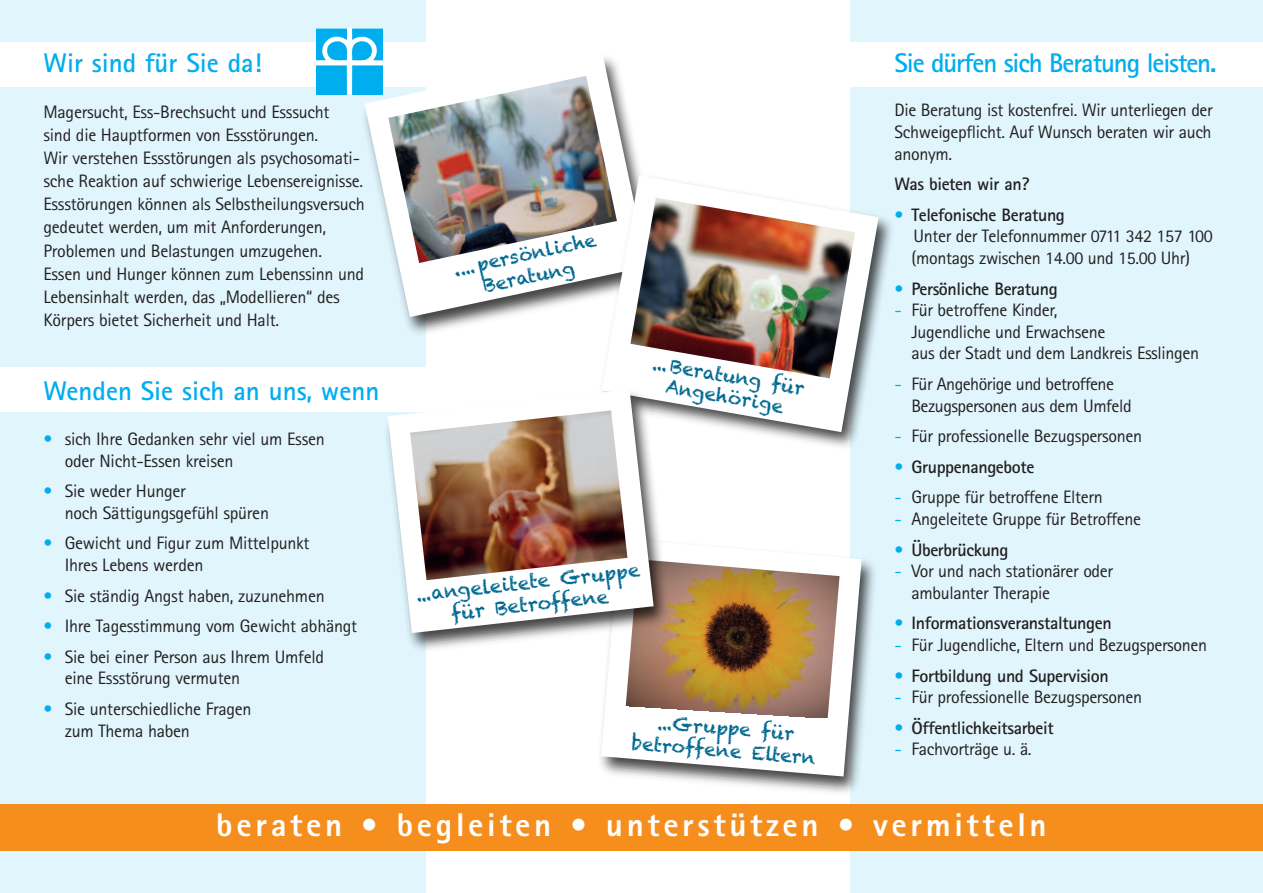
<style>
.page{position:relative;width:1263px;height:893px;background:#fff}
.page>*{position:absolute;margin:0;border:0;box-sizing:border-box;transform-origin:0 0}
.t1{font:800 33px "Rotis Sans Serif";letter-spacing:.11em;color:#fff}
.t2{font:700 27px "Rotis Sans Serif";color:#00aeef}
.t3{font:700 27px "Rotis Sans Serif";letter-spacing:-.045em;color:#00aeef}
.t4{font:19.05px/22.4px "Chalkduster";color:#006991;text-align:center}
.t5{font:18.6px/22.5px "Chalkduster";color:#006991;text-align:center}
.t6{font:18px/21.6px "Rotis Sans Serif";letter-spacing:-.015em;color:#231f20}
.t7{font:700 18px "Rotis Sans Serif";letter-spacing:-.02em;color:#231f20}
.s1{color:#00aeef}
.s2{font-size:21.45px}
.s3{font-weight:700}
.s4{font-weight:400;color:#00aeef}
</style>
<div class="page">
<div style="left:850px;top:0;width:413px;height:893px;background:#e1f5fd"></div>
<div style="left:0;top:0;width:425px;height:893px;background:#e1f5fd"></div>
<div style="left:0;top:43px;width:1263px;height:44px;background:#fff"></div>
<div style="left:316px;top:28px;width:67px;height:66px;background:#fff"></div>
<svg style="left:316px;top:29px;width:67px;height:32px"></svg>
<div style="left:316px;top:65px;width:31px;height:29px;background:#00aeef"></div>
<div style="left:352px;top:65px;width:31px;height:29px;background:#00aeef"></div>
<div style="left:0;top:804px;width:1263px;height:46px;background:#f68e1e"></div>
<div style="left:0;top:367px;width:443px;height:44px;background:#fff"></div>
<img style="left:600px;top:560px;width:275px;height:233px">
<svg style="left:601px;top:558px;width:261px;height:218px"></svg>
<img style="left:354px;top:43px;width:143px;height:299px">
<svg style="left:364px;top:53px;width:275px;height:264px"></svg>
<img style="left:388px;top:76px;width:229px;height:187px">
<img style="left:592px;top:166px;width:300px;height:281px">
<svg style="left:602px;top:176px;width:277px;height:256px"></svg>
<img style="left:630px;top:198px;width:225px;height:180px">
<img style="left:379px;top:381px;width:298px;height:256px">
<svg style="left:388px;top:389px;width:266px;height:244px"></svg>
<svg style="left:410px;top:410px;width:429px;height:314px"></svg>
<img style="left:410px;top:410px;width:217px;height:170px">
<h2 class="t2" style="left:44px;top:53px;width:220px">Wir sind für Sie da!</h2>
<p class="t6" style="left:44px;top:102px;width:323px;line-height:23.1px">Magersucht, Ess-Brechsucht und Esssucht<br>sind die Hauptformen von Essstörungen.<br>Wir verstehen Essstörungen als psychosomati&shy;sche Reaktion auf schwierige Lebensereignisse.<br>Essstörungen können als Selbstheilungsversuch gedeutet werden, um mit Anforderungen, Problemen und Belastungen umzugehen.<br>Essen und Hunger können zum Lebenssinn und Lebensinhalt werden, das „Modellieren“ des Körpers bietet Sicherheit und Halt.</p>
<h2 class="t2" style="left:44px;top:382px;width:337px">Wenden Sie sich an uns, wenn</h2>
<p class="t6" style="left:65px;top:430px;width:261px;text-indent:-21px"><span class="s1">•</span> sich Ihre Gedanken sehr viel um Essen oder Nicht-Essen kreisen</p>
<p class="t6" style="left:65px;top:482px;width:206px;text-indent:-21px"><span class="s1">•</span> Sie weder Hunger<br>noch Sättigungsgefühl spüren</p>
<p class="t6" style="left:65px;top:534px;width:246px;text-indent:-21px"><span class="s1">•</span> Gewicht und Figur zum Mittelpunkt<br>Ihres Lebens werden</p>
<p class="t6" style="left:44px;top:587px;width:283px"><span class="s1">•</span> Sie ständig Angst haben, zuzunehmen</p>
<p class="t6" style="left:44px;top:617px;width:315px"><span class="s1">•</span> Ihre Tagesstimmung vom Gewicht abhängt</p>
<p class="t6" style="left:65px;top:648px;width:261px;text-indent:-21px"><span class="s1">•</span> Sie bei einer Person aus Ihrem Umfeld eine Essstörung vermuten</p>
<p class="t6" style="left:65px;top:700px;width:188px;text-indent:-21px"><span class="s1">•</span> Sie unterschiedliche Fragen zum Thema haben</p>
<p class="t5" style="left:450px;top:259px;width:148px;rotate:-12deg"><span class="s2">.</span>...persönliche<br>Beratung</p>
<p class="t5" style="left:654px;top:352px;width:156px;line-height:20.9px;rotate:10deg">... Beratung für<br>Angehörige</p>
<p class="t4" style="left:414px;top:583px;width:227px;rotate:-6deg">...angeleitete Gruppe für Betroffene</p>
<p class="t5" style="left:635px;top:709px;width:186px;rotate:5deg">...Gruppe für betroffene Eltern</p>
<h2 class="t3" style="left:894px;top:53px;width:324px">Sie dürfen sich Beratung leisten.</h2>
<p class="t6" style="left:894px;top:101px;width:320px;text-align:justify">Die Beratung ist kostenfrei. Wir unterliegen der Schweigepflicht. Auf Wunsch beraten wir auch anonym.</p>
<p class="t7" style="left:894px;top:178px;width:136px">Was bieten wir an?</p>
<p class="t6" style="left:911px;top:206px;width:303px;text-indent:-17px"><span class="s1">•</span> <span class="s3">Telefonische Beratung<br></span>Unter der Telefonnummer 0711 342 157 100 (montags zwischen 14.00 und 15.00 Uhr)</p>
<p class="t7" style="left:894px;top:282px;width:165px"><span class="s4">•</span> Persönliche Beratung</p>
<p class="t6" style="left:911px;top:301px;width:289px;text-indent:-17px"><span class="s1">-</span> Für betroffene Kinder,<br>Jugendliche und Erwachsene<br>aus der Stadt und dem Landkreis Esslingen</p>
<p class="t6" style="left:911px;top:375px;width:222px;text-indent:-17px"><span class="s1">-</span> Für Angehörige und betroffene<br>Bezugspersonen aus dem Umfeld</p>
<p class="t6" style="left:894px;top:427px;width:249px"><span class="s1">-</span> Für professionelle Bezugspersonen</p>
<p class="t7" style="left:894px;top:460px;width:141px"><span class="s4">•</span> Gruppenangebote</p>
<p class="t6" style="left:894px;top:488px;width:210px"><span class="s1">-</span> Gruppe für betroffene Eltern</p>
<p class="t6" style="left:894px;top:510px;width:248px"><span class="s1">-</span> Angeleitete Gruppe für Betroffene</p>
<p class="t7" style="left:894px;top:543px;width:116px"><span class="s4">•</span> Überbrückung</p>
<p class="t6" style="left:911px;top:562px;width:203px;text-indent:-17px"><span class="s1">-</span> Vor und nach stationärer oder ambulanter Therapie</p>
<p class="t7" style="left:894px;top:617px;width:219px"><span class="s4">•</span> Informationsveranstaltungen</p>
<p class="t6" style="left:894px;top:636px;width:314px"><span class="s1">-</span> Für Jugendliche, Eltern und Bezugspersonen</p>
<p class="t7" style="left:894px;top:669px;width:216px"><span class="s4">•</span> Fortbildung und Supervision</p>
<p class="t6" style="left:894px;top:688px;width:249px"><span class="s1">-</span> Für professionelle Bezugspersonen</p>
<p class="t7" style="left:894px;top:721px;width:161px"><span class="s4">•</span> Öffentlichkeitsarbeit</p>
<p class="t6" style="left:894px;top:740px;width:139px"><span class="s1">-</span> Fachvorträge u. ä.</p>
<h1 class="t1" style="left:216px;top:813px;width:832px">beraten • begleiten • unterstützen • vermitteln</h1>
</div>
